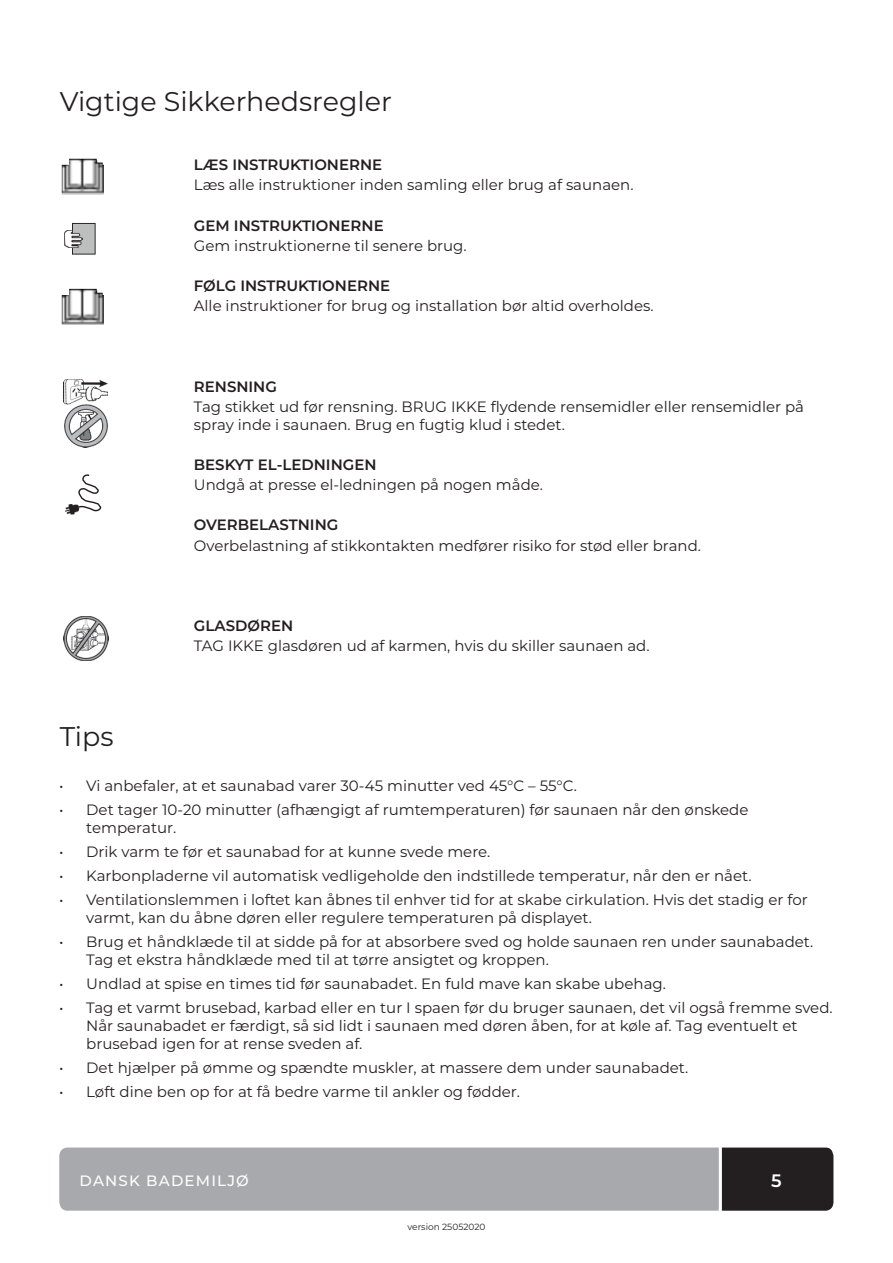
<style>
.page{position:relative;width:893px;height:1263px;background:#fff}
.page>*{position:absolute;margin:0;border:0;box-sizing:border-box;transform-origin:0 0}
.t1{font:27px "Montserrat";color:#231f20}
.t2{font:600 18px "Montserrat";color:#fff}
.t3{font:15px/18px "Montserrat";color:#231f20}
.t4{font:600 15px "Montserrat";color:#231f20}
.t5{font:500 15px "Montserrat";letter-spacing:.08em;color:#fff}
.t6{font:9px "Montserrat";color:#231f20}
</style>
<div class="page">
<svg style="left:59px;top:1147px;width:774px;height:64px"></svg>
<img style="left:61px;top:158px;width:43px;height:36px">
<img style="left:61px;top:288px;width:43px;height:36px">
<img style="left:64px;top:379px;width:44px;height:68px">
<img style="left:65px;top:504px;width:14px;height:10px">
<svg style="left:78px;top:474px;width:23px;height:37px"></svg>
<img style="left:64px;top:616px;width:44px;height:45px">
<img style="left:64px;top:230px;width:8px;height:18px">
<svg style="left:72px;top:223px;width:24px;height:32px"></svg>
<p class="t1" style="left:60px;top:83px;width:334px">Vigtige Sikkerhedsregler</p>
<p class="t4" style="left:194px;top:154px;width:190px">LÆS INSTRUKTIONERNE</p>
<p class="t3" style="left:194px;top:176px;width:441px">Læs alle instruktioner inden samling eller brug af saunaen.</p>
<p class="t4" style="left:194px;top:215px;width:191px">GEM INSTRUKTIONERNE</p>
<p class="t3" style="left:194px;top:236px;width:274px">Gem instruktionerne til senere brug.</p>
<p class="t4" style="left:194px;top:275px;width:198px">FØLG INSTRUKTIONERNE</p>
<p class="t3" style="left:194px;top:296px;width:461px">Alle instruktioner for brug og installation bør altid overholdes.</p>
<p class="t4" style="left:194px;top:376px;width:85px">RENSNING</p>
<p class="t3" style="left:194px;top:397px;width:612px">Tag stikket ud før rensning. BRUG IKKE flydende rensemidler eller rensemidler på spray inde i saunaen. Brug en fugtig klud i stedet.</p>
<p class="t4" style="left:194px;top:454px;width:184px">BESKYT EL-LEDNINGEN</p>
<p class="t3" style="left:194px;top:475px;width:351px">Undgå at presse el-ledningen på nogen måde.</p>
<p class="t4" style="left:194px;top:514px;width:146px">OVERBELASTNING</p>
<p class="t3" style="left:194px;top:536px;width:509px">Overbelastning af stikkontakten medfører risiko for stød eller brand.</p>
<p class="t4" style="left:194px;top:615px;width:101px">GLASDØREN</p>
<p class="t3" style="left:194px;top:636px;width:457px">TAG IKKE glasdøren ud af karmen, hvis du skiller saunaen ad.</p>
<p class="t1" style="left:60px;top:717px;width:55px">Tips</p>
<p class="t3" style="left:59px;top:776px;width:519px">• Vi anbefaler, at et saunabad varer 30-45 minutter ved 45°C – 55°C.</p>
<p class="t3" style="left:86px;top:800px;width:664px;text-indent:-27px">• Det tager 10-20 minutter (afhængigt af rumtemperaturen) før saunaen når den ønskede temperatur.</p>
<p class="t3" style="left:59px;top:842px;width:433px">• Drik varm te før et saunabad for at kunne svede mere.</p>
<p class="t3" style="left:59px;top:866px;width:694px">• Karbonpladerne vil automatisk vedligeholde den indstillede temperatur, når den er nået.</p>
<p class="t3" style="left:86px;top:890px;width:723px;text-indent:-27px">• Ventilationslemmen i loftet kan åbnes til enhver tid for at skabe cirkulation. Hvis det stadig er for varmt, kan du åbne døren eller regulere temperaturen på displayet.</p>
<p class="t3" style="left:86px;top:932px;width:728px;text-indent:-27px">• Brug et håndklæde til at sidde på for at absorbere sved og holde saunaen ren under saunabadet.<br>Tag et ekstra håndklæde med til at tørre ansigtet og kroppen.</p>
<p class="t3" style="left:59px;top:974px;width:608px">• Undlad at spise en times tid før saunabadet. En fuld mave kan skabe ubehag.</p>
<p class="t3" style="left:86px;top:998px;width:748px;text-indent:-27px">• Tag et varmt brusebad, karbad eller en tur I spaen før du bruger saunaen, det vil også fremme sved.<br>Når saunabadet er færdigt, så sid lidt i saunaen med døren åben, for at køle af. Tag eventuelt et brusebad igen for at rense sveden af.</p>
<p class="t3" style="left:59px;top:1058px;width:631px">• Det hjælper på ømme og spændte muskler, at massere dem under saunabadet.</p>
<p class="t3" style="left:59px;top:1082px;width:462px">• Løft dine ben op for at få bedre varme til ankler og fødder.</p>
<p class="t5" style="left:80px;top:1170px;width:171px">DANSK BADEMILJØ</p>
<p class="t2" style="left:771px;top:1167px;width:12px">5</p>
<p class="t6" style="left:407px;top:1220px;width:79px">version 25052020</p>
</div>
